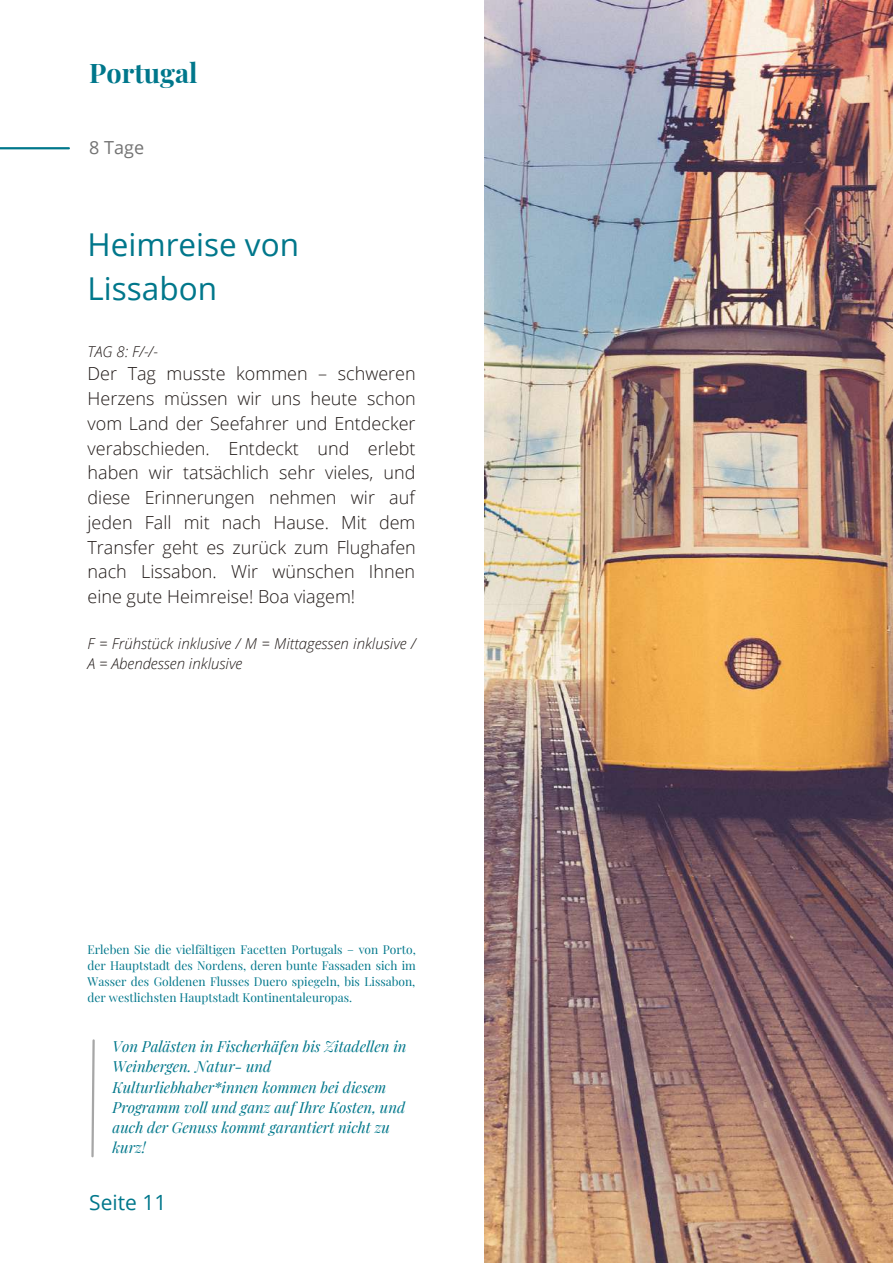
<style>
.page{position:relative;width:893px;height:1264px;background:#fff}
.page>*{position:absolute;margin:0;border:0;box-sizing:border-box;transform-origin:0 0}
.t1{font:31.5px/43.8px "Open Sans";color:#00778b}
.t2{font:700 27px "Playfair Display";color:#00778b}
.t3{font:21px "Open Sans";color:#00778b}
.t4{font:300 18px/24.8px "Open Sans";color:#201917;text-align:justify}
.t5{font:18px "Open Sans";color:#737373}
.t6{font:italic 15px/20.2px "Playfair Display";color:#00778b}
.t7{font:italic 300 15px/20.2px "Open Sans";color:#201917}
.t8{font:12px/16px "Playfair Display";color:#00778b;text-align:justify}
</style>
<div class="page">
<img style="left:484px;top:0;width:408px;height:1262px">
<svg style="left:91px;top:1039px;width:4px;height:119px"></svg>
<hr style="left:0;top:147px;width:69px;height:2px;background:#00778b">
<h2 class="t2" style="left:89px;top:54px;width:110px">Portugal</h2>
<p class="t5" style="left:89px;top:135px;width:56px">8 Tage</p>
<h1 class="t1" style="left:88px;top:221px;width:213px">Heimreise von<br>Lissabon</h1>
<p class="t7" style="left:88px;top:341px;width:72px">TAG 8: F/-/-</p>
<p class="t4" style="left:88px;top:361px;width:330px">Der Tag musste kommen – schweren Herzens müssen wir uns heute schon vom Land der Seefahrer und Entdecker verabschieden. Entdeckt und erlebt haben wir tatsächlich sehr vieles, und diese Erinnerungen nehmen wir auf jeden Fall mit nach Hause. Mit dem Transfer geht es zurück zum Flughafen nach Lissabon. Wir wünschen Ihnen eine gute Heimreise! Boa viagem!</p>
<p class="t7" style="left:88px;top:633px;width:329px">F = Frühstück inklusive / M = Mittagessen inklusive /<br>A = Abendessen inklusive</p>
<p class="t8" style="left:88px;top:941px;width:330px">Erleben Sie die vielfältigen Facetten Portugals – von Porto, der Hauptstadt des Nordens, deren bunte Fassaden sich im Wasser des Goldenen Flusses Duero spiegeln, bis Lissabon, der westlichsten Hauptstadt Kontinentaleuropas.</p>
<p class="t6" style="left:112px;top:1035px;width:295px">Von Palästen in Fischerhäfen bis Zitadellen in Weinbergen. Natur- und Kulturliebhaber*innen kommen bei diesem Programm voll und ganz auf Ihre Kosten, und auch der Genuss kommt garantiert nicht zu kurz!</p>
<p class="t3" style="left:89px;top:1187px;width:79px">Seite 11</p>
</div>
